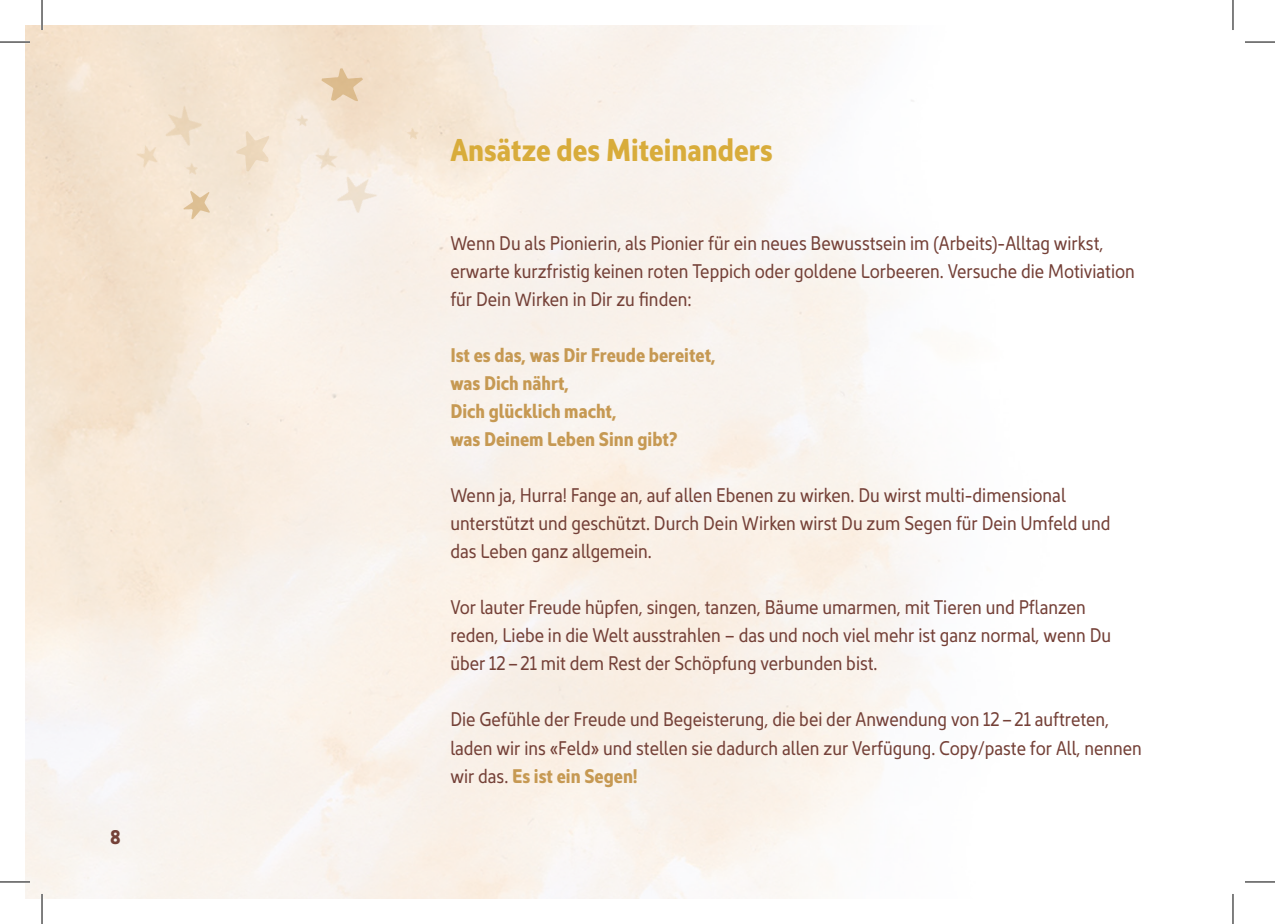
<style>
.page{position:relative;width:1275px;height:924px;background:#fff}
.page>*{position:absolute;margin:0;border:0;box-sizing:border-box;transform-origin:0 0}
.t1{font:32px "Kyrial Sans Pro Bold Cond";color:#d8ac3b}
.t2{font:20px/28px "Kyrial Sans Pro Regular Cond";color:#744037}
.t3{font:20px/28px "Kyrial Sans Pro Bold Cond";color:#c69953}
.t4{font:20px "Kyrial Sans Pro Bold Cond";color:#744037}
.s1{font-family:"Kyrial Sans Pro Regular Cond";color:#744037}
</style>
<div class="page">
<img style="left:153px;top:95px;width:60px;height:60px">
<img style="left:326px;top:164px;width:61px;height:60px">
<img style="left:181px;top:186px;width:33px;height:34px">
<img style="left:232px;top:129px;width:41px;height:46px">
<img style="left:319px;top:65px;width:45px;height:40px">
<img style="left:291px;top:112px;width:19px;height:18px">
<img style="left:181px;top:160px;width:19px;height:19px">
<img style="left:402px;top:125px;width:19px;height:19px">
<img style="left:133px;top:140px;width:31px;height:31px">
<img style="left:310px;top:144px;width:32px;height:31px">
<hr style="left:0;top:42px;width:30px;height:1px;background:#000">
<hr style="left:1245px;top:42px;width:30px;height:1px;background:#000">
<hr style="left:0;top:881px;width:30px;height:1px;background:#000">
<hr style="left:1245px;top:881px;width:30px;height:1px;background:#000">
<hr style="left:42px;top:0;width:1px;height:30px;background:#000">
<hr style="left:42px;top:893px;width:1px;height:30px;background:#000">
<hr style="left:1232px;top:0;width:1px;height:30px;background:#000">
<hr style="left:1232px;top:893px;width:1px;height:30px;background:#000">
<p class="t4" style="left:110px;top:822px;width:12px">8</p>
<h1 class="t1" style="left:450px;top:126px;width:324px">Ansätze des Miteinanders</h1>
<p class="t2" style="left:450px;top:228px;width:686px">Wenn Du als Pionierin, als Pionier für ein neues Bewusstsein im (Arbeits)-Alltag wirkst, erwarte kurzfristig keinen roten Teppich oder goldene Lorbeeren. Versuche die Motiviation für Dein Wirken in Dir zu finden:</p>
<p class="t3" style="left:450px;top:339px;width:267px">Ist es das, was Dir Freude bereitet, was Dich nährt,<br>Dich glücklich macht,<br>was Deinem Leben Sinn gibt?</p>
<p class="t2" style="left:450px;top:480px;width:661px">Wenn ja, Hurra! Fange an, auf allen Ebenen zu wirken. Du wirst multi-dimensional unterstützt und geschützt. Durch Dein Wirken wirst Du zum Segen für Dein Umfeld und das Leben ganz allgemein.</p>
<p class="t2" style="left:450px;top:592px;width:662px">Vor lauter Freude hüpfen, singen, tanzen, Bäume umarmen, mit Tieren und Pflanzen reden, Liebe in die Welt ausstrahlen – das und noch viel mehr ist ganz normal, wenn Du über 12 – 21 mit dem Rest der Schöpfung verbunden bist.</p>
<p class="t2" style="left:450px;top:704px;width:693px">Die Gefühle der Freude und Begeisterung, die bei der Anwendung von 12 – 21 auftreten, laden wir ins «Feld» und stellen sie dadurch allen zur Verfügung. Copy/paste for All, nennen</p>
<p class="t3" style="left:450px;top:759px;width:189px"><span class="s1">wir das.</span> Es ist ein Segen!</p>
</div>
